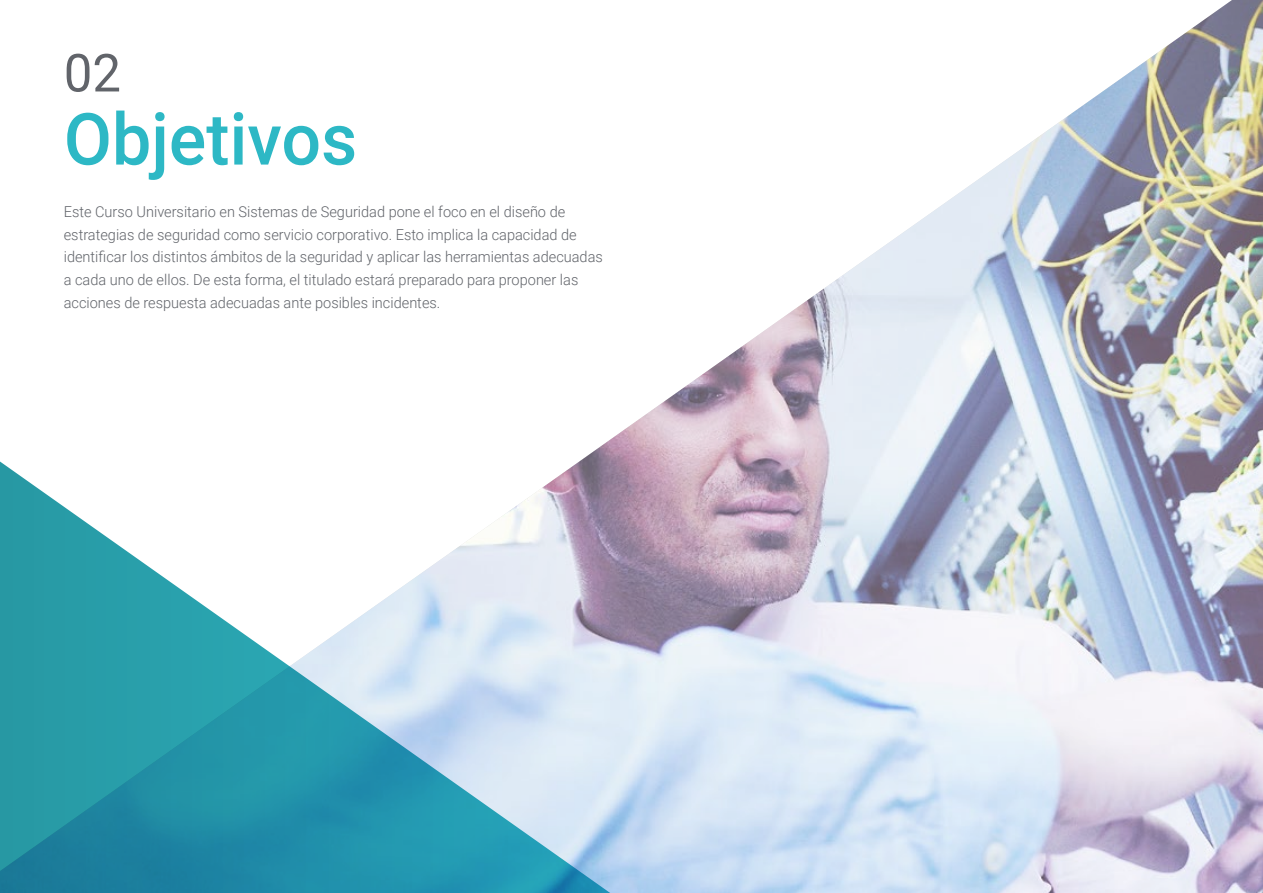
<style>
.page{position:relative;width:1263px;height:893px;background:#fff}
.page>*{position:absolute;margin:0;border:0;box-sizing:border-box;transform-origin:0 0}
.t1{font:500 72px "Roboto";color:#2db8c5}
.t2{font:52.5px "Roboto";color:#61646a}
.t3{font:300 15px/22.5px "Roboto";color:#61646a}
</style>
<div class="page">
<img style="left:601px;top:0;width:662px;height:893px">
<svg style="left:0;top:446px;width:640px;height:447px"></svg>
<h2 class="t2" style="left:64px;top:36px;width:59px">02</h2>
<h1 class="t1" style="left:64px;top:89px;width:295px">Objetivos</h1>
<p class="t3" style="left:64px;top:200px;width:541px">Este Curso Universitario en Sistemas de Seguridad pone el foco en el diseño de estrategias de seguridad como servicio corporativo. Esto implica la capacidad de identificar los distintos ámbitos de la seguridad y aplicar las herramientas adecuadas a cada uno de ellos. De esta forma, el titulado estará preparado para proponer las acciones de respuesta adecuadas ante posibles incidentes.</p>
</div>
